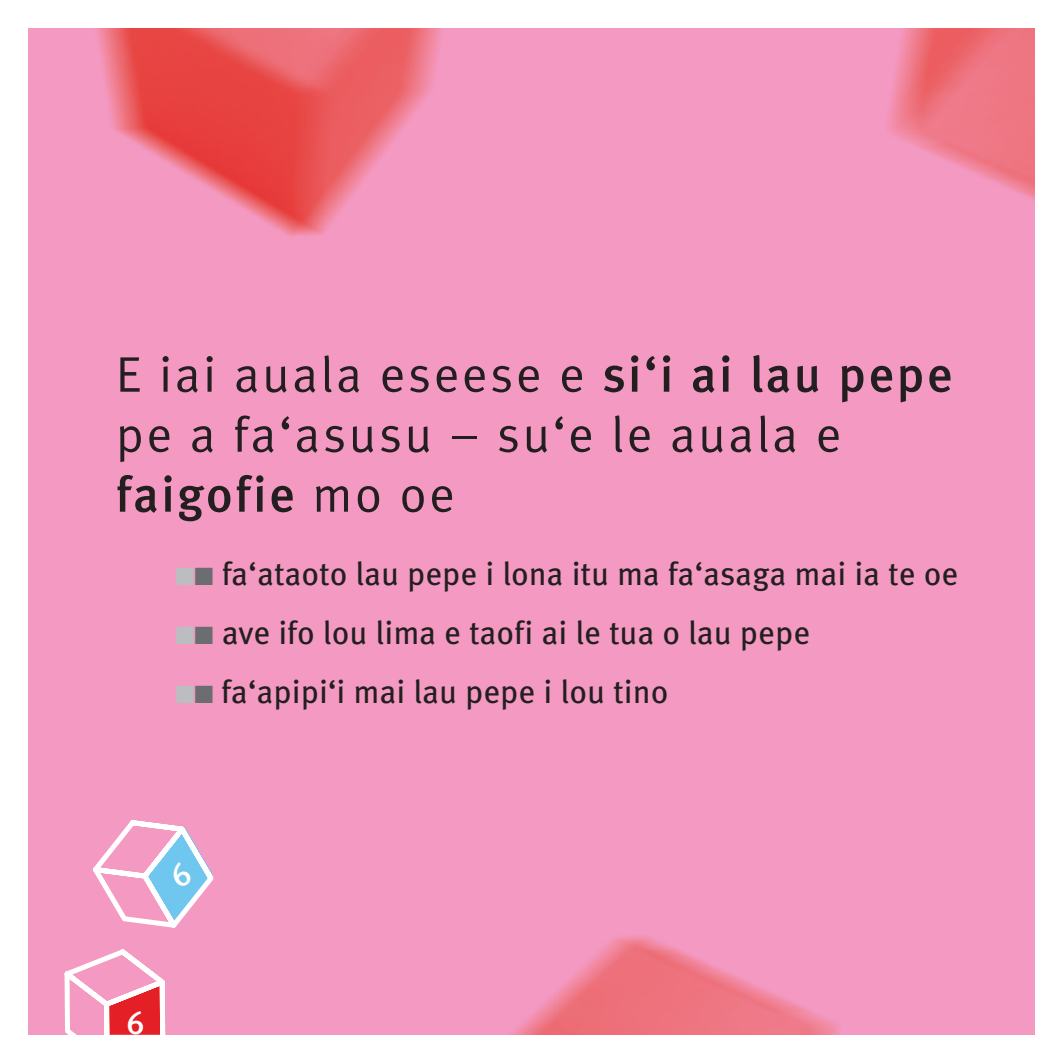
<style>
.page{position:relative;width:1063px;height:1063px;background:#fff}
.page>*{position:absolute;margin:0;border:0;box-sizing:border-box;transform-origin:0 0}
.t1{font:50px/60px "Meta Normal LFNZ";letter-spacing:.05em;color:#231f20}
.t2{font:50px "Meta Medium LF";letter-spacing:.05em;color:#231f20}
.t3{font:32.5px "Meta Pro";color:#231f20}
.t4{font:32.5px "Meta Medium LF";color:#fff}
.s1{font-family:"Meta Medium LF"}
.s2{font-family:"Meta Normal LFNZ"}
.s3{color:#bcbdc0}
.s4{color:#6c6d70}
</style>
<div class="page">
<div style="left:28px;top:28px;width:1007px;height:1007px;background:#f499c2"></div>
<svg style="left:64px;top:820px;width:150px;height:215px"></svg>
<h1 class="t1" style="left:116px;top:344px;width:838px">E iai auala eseese e <span class="s1">si‘i ai lau pepe </span>pe a fa‘asusu – su‘e le auala e</h1>
<h1 class="t2" style="left:116px;top:465px;width:340px">faigofie <span class="s2">mo oe</span></h1>
<p class="t3" style="left:175px;top:549px;width:784px"><span class="s3">■</span><span class="s4">■</span> fa‘ataoto lau pepe i lona itu ma fa‘asaga mai ia te oe</p>
<p class="t3" style="left:175px;top:608px;width:636px"><span class="s3">■</span><span class="s4">■</span> ave ifo lou lima e taofi ai le tua o lau pepe</p>
<p class="t3" style="left:175px;top:666px;width:494px"><span class="s3">■</span><span class="s4">■</span> fa‘apipi‘i mai lau pepe i lou tino</p>
<p class="t4" style="left:127px;top:1004px;width:20px">6</p>
</div>
